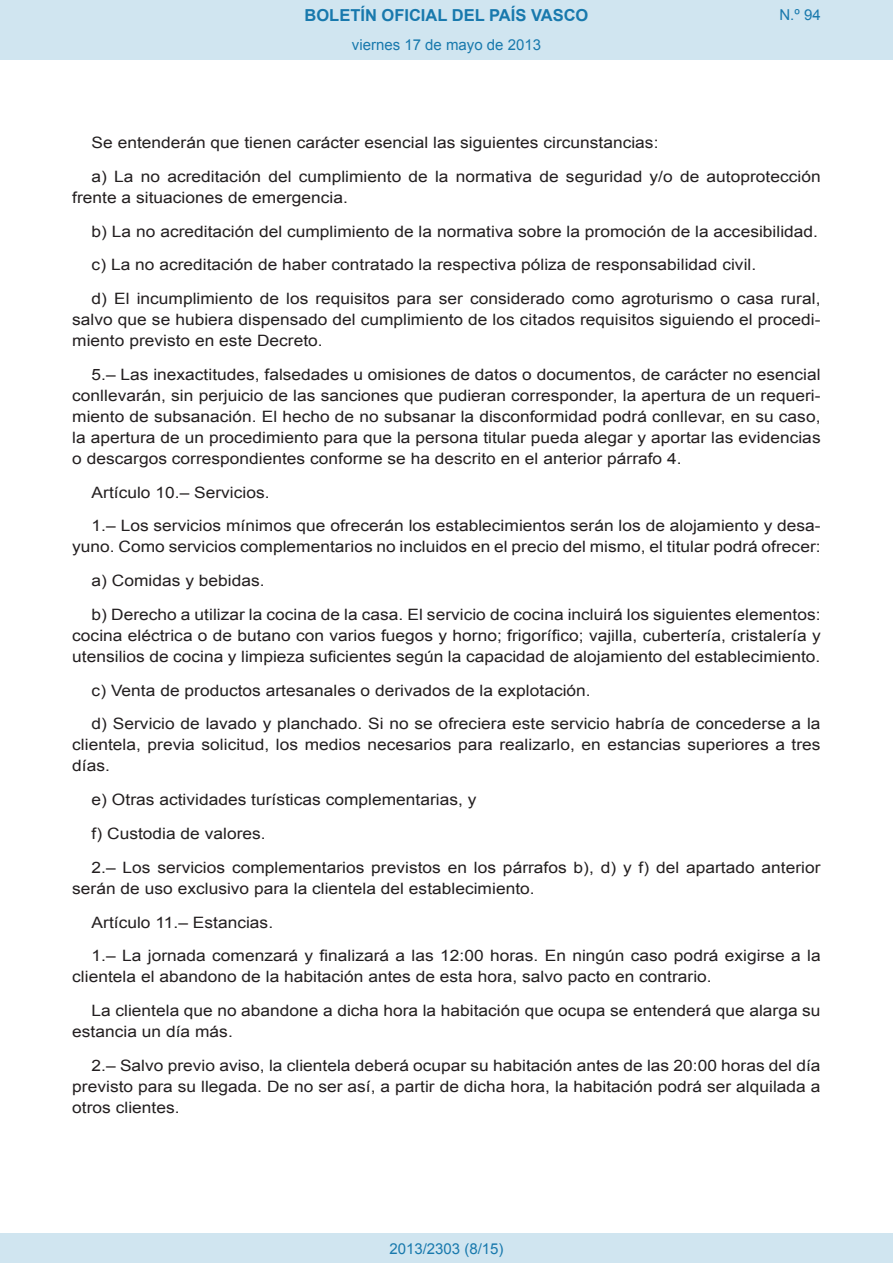
<style>
.page{position:relative;width:893px;height:1263px;background:#fff}
.page>*{position:absolute;margin:0;border:0;box-sizing:border-box;transform-origin:0 0}
.t1{font:700 16.5px "Arial";color:#1879ad}
.BOPVDetalle{font:15.6px/21px "Arial";color:#231f20;text-align:justify;scale:1.11 1}
.Paginacion_Centro{font:15px "Arial";color:#1879ad}
</style>
<div class="page">
<div style="left:0;top:0;width:893px;height:60px;background:#d0e5f0"></div>
<div style="left:0;top:1233px;width:893px;height:30px;background:#d0e5f0"></div>
<p class="t1" style="left:305px;top:4px;width:285px">BOLETÍN OFICIAL DEL PAÍS VASCO</p>
<p class="Paginacion_Centro" style="left:352px;top:35px;width:191px">viernes 17 de mayo de 2013</p>
<p class="Paginacion_Centro" style="left:779px;top:5px;width:43px">N.º 94</p>
<p class="BOPVDetalle" style="left:92px;top:132px;width:512px">Se entenderán que tienen carácter esencial las siguientes circunstancias:</p>
<p class="BOPVDetalle" style="left:72px;top:166px;width:676px;text-indent:19px">a) La no acreditación del cumplimiento de la normativa de seguridad y/o de autoprotección frente a situaciones de emergencia.</p>
<p class="BOPVDetalle" style="left:92px;top:221px;width:656px">b) La no acreditación del cumplimiento de la normativa sobre la promoción de la accesibilidad.</p>
<p class="BOPVDetalle" style="left:92px;top:255px;width:600px">c) La no acreditación de haber contratado la respectiva póliza de responsabilidad civil.</p>
<p class="BOPVDetalle" style="left:72px;top:288px;width:676px;text-indent:19px">d) El incumplimiento de los requisitos para ser considerado como agroturismo o casa rural, salvo que se hubiera dispensado del cumplimiento de los citados requisitos siguiendo el procedi&shy;miento previsto en este Decreto.</p>
<p class="BOPVDetalle" style="left:72px;top:364px;width:676px;text-indent:19px">5.– Las inexactitudes, falsedades u omisiones de datos o documentos, de carácter no esencial conllevarán, sin perjuicio de las sanciones que pudieran corresponder, la apertura de un requeri&shy;miento de subsanación. El hecho de no subsanar la disconformidad podrá conllevar, en su caso, la apertura de un procedimiento para que la persona titular pueda alegar y aportar las evidencias o descargos correspondientes conforme se ha descrito en el anterior párrafo 4.</p>
<p class="BOPVDetalle" style="left:92px;top:482px;width:162px">Artículo 10.– Servicios.</p>
<p class="BOPVDetalle" style="left:72px;top:516px;width:676px;text-align:right">1.– Los servicios mínimos que ofrecerán los establecimientos serán los de alojamiento y desa&shy;yuno. Como servicios complementarios no incluidos en el precio del mismo, el titular podrá ofrecer:</p>
<p class="BOPVDetalle" style="left:92px;top:570px;width:157px">a) Comidas y bebidas.</p>
<p class="BOPVDetalle" style="left:72px;top:604px;width:676px;text-indent:19px">b) Derecho a utilizar la cocina de la casa. El servicio de cocina incluirá los siguientes elementos: cocina eléctrica o de butano con varios fuegos y horno; frigorífico; vajilla, cubertería, cristalería y utensilios de cocina y limpieza suficientes según la capacidad de alojamiento del establecimiento.</p>
<p class="BOPVDetalle" style="left:92px;top:680px;width:451px">c) Venta de productos artesanales o derivados de la explotación.</p>
<p class="BOPVDetalle" style="left:72px;top:714px;width:676px;text-indent:19px">d) Servicio de lavado y planchado. Si no se ofreciera este servicio habría de concederse a la clientela, previa solicitud, los medios necesarios para realizarlo, en estancias superiores a tres días.</p>
<p class="BOPVDetalle" style="left:92px;top:789px;width:348px">e) Otras actividades turísticas complementarias, y</p>
<p class="BOPVDetalle" style="left:92px;top:823px;width:158px">f) Custodia de valores.</p>
<p class="BOPVDetalle" style="left:72px;top:857px;width:676px;text-indent:19px">2.– Los servicios complementarios previstos en los párrafos b), d) y f) del apartado anterior serán de uso exclusivo para la clientela del establecimiento.</p>
<p class="BOPVDetalle" style="left:92px;top:912px;width:165px">Artículo 11.– Estancias.</p>
<p class="BOPVDetalle" style="left:72px;top:945px;width:676px;text-indent:19px">1.– La jornada comenzará y finalizará a las 12:00 horas. En ningún caso podrá exigirse a la clientela el abandono de la habitación antes de esta hora, salvo pacto en contrario.</p>
<p class="BOPVDetalle" style="left:72px;top:1000px;width:676px;text-indent:19px">La clientela que no abandone a dicha hora la habitación que ocupa se entenderá que alarga su estancia un día más.</p>
<p class="BOPVDetalle" style="left:72px;top:1055px;width:676px;text-indent:19px">2.– Salvo previo aviso, la clientela deberá ocupar su habitación antes de las 20:00 horas del día previsto para su llegada. De no ser así, a partir de dicha hora, la habitación podrá ser alquilada a otros clientes.</p>
<p class="Paginacion_Centro" style="left:389px;top:1238px;width:116px">2013/2303 (8/15)</p>
</div>
